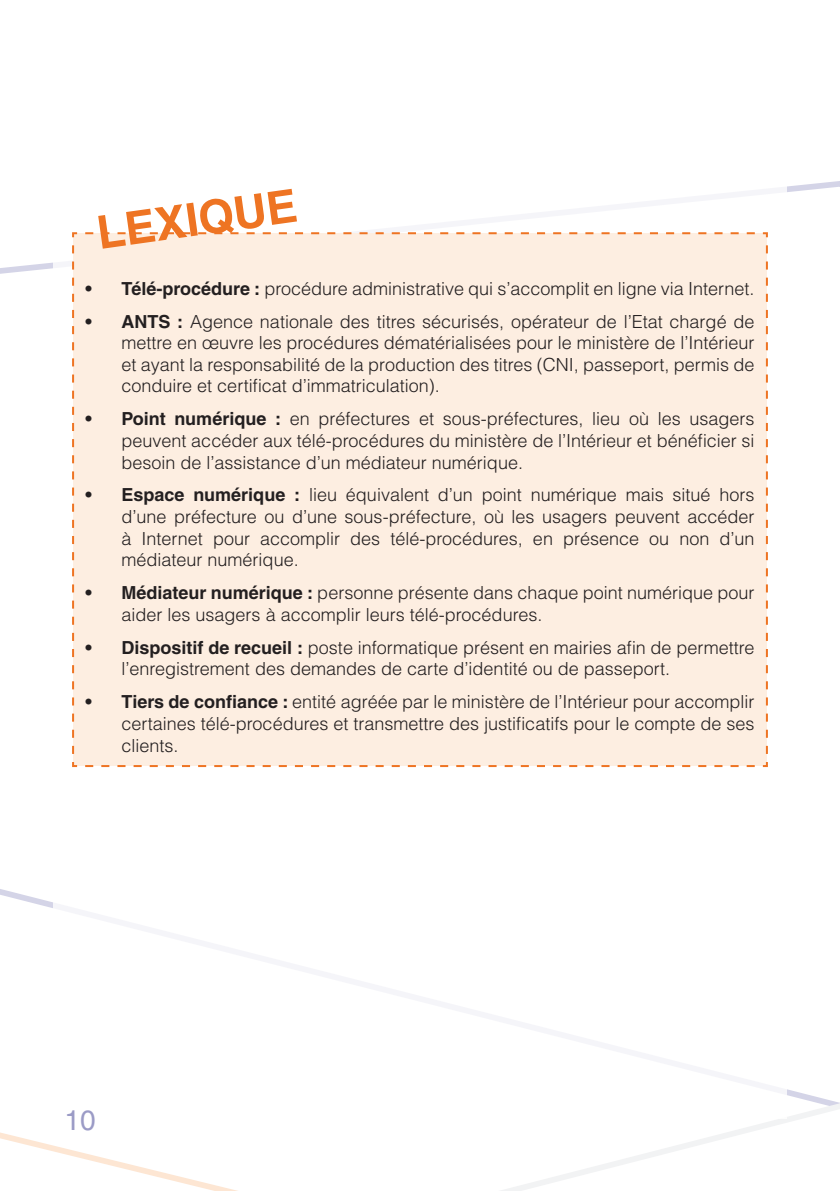
<style>
.page{position:relative;width:840px;height:1191px;background:#fff}
.page>*{position:absolute;margin:0;border:0;box-sizing:border-box;transform-origin:0 0}
.titre{font:700 46px "Helvetica";color:#ee7423}
.t1{font:28px "Helvetica";color:#9b9bc6}
.t2{font:300 18px/21.6px "Helvetica";color:#231f20;text-align:justify}
.s1{font-weight:700}
</style>
<div class="page">
<svg style="left:0;top:182px;width:832px;height:92px"></svg>
<svg style="left:832px;top:181px;width:7px;height:7px"></svg>
<svg style="left:501px;top:1099px;width:330px;height:92px"></svg>
<svg style="left:831px;top:1100px;width:8px;height:11px"></svg>
<svg style="left:0;top:1132px;width:238px;height:59px"></svg>
<div style="left:53px;top:72px;width:733px;height:1047px;background:#fff"></div>
<div style="left:72px;top:232px;width:696px;height:536px;background:#fdeee1"></div>
<p class="titre" style="left:93px;top:205px;width:203px;rotate:-8deg">LEXIQUE</p>
<p class="t2" style="left:85px;top:277px;width:670px"><span class="s1">• Télé-procédure :</span> procédure administrative qui s’accomplit en ligne via Internet.</p>
<p class="t2" style="left:121px;top:310px;width:634px;text-indent:-36px"><span class="s1">• ANTS :</span> Agence nationale des titres sécurisés, opérateur de l’Etat chargé de mettre en œuvre les procédures dématérialisées pour le ministère de l’Intérieur et ayant la responsabilité de la production des titres (CNI, passeport, permis de conduire et certificat d’immatriculation).</p>
<p class="t2" style="left:121px;top:408px;width:634px;text-indent:-36px"><span class="s1">• Point numérique :</span> en préfectures et sous-préfectures, lieu où les usagers peuvent accéder aux télé-procédures du ministère de l’Intérieur et bénéficier si besoin de l’assistance d’un médiateur numérique.</p>
<p class="t2" style="left:121px;top:484px;width:634px;text-indent:-36px"><span class="s1">• Espace numérique :</span> lieu équivalent d’un point numérique mais situé hors d’une préfecture ou d’une sous-préfecture, où les usagers peuvent accéder à Internet pour accomplir des télé-procédures, en présence ou non d’un médiateur numérique.</p>
<p class="t2" style="left:121px;top:582px;width:634px;text-indent:-36px"><span class="s1">• Médiateur numérique :</span> personne présente dans chaque point numérique pour aider les usagers à accomplir leurs télé-procédures.</p>
<p class="t2" style="left:121px;top:636px;width:634px;text-indent:-36px"><span class="s1">• Dispositif de recueil :</span> poste informatique présent en mairies afin de permettre l’enregistrement des demandes de carte d’identité ou de passeport.</p>
<p class="t2" style="left:121px;top:691px;width:634px;text-indent:-36px"><span class="s1">• Tiers de confiance :</span> entité agréée par le ministère de l’Intérieur pour accomplir certaines télé-procédures et transmettre des justificatifs pour le compte de ses clients.</p>
<h2 class="t1" style="left:64px;top:1104px;width:33px">10</h2>
</div>
